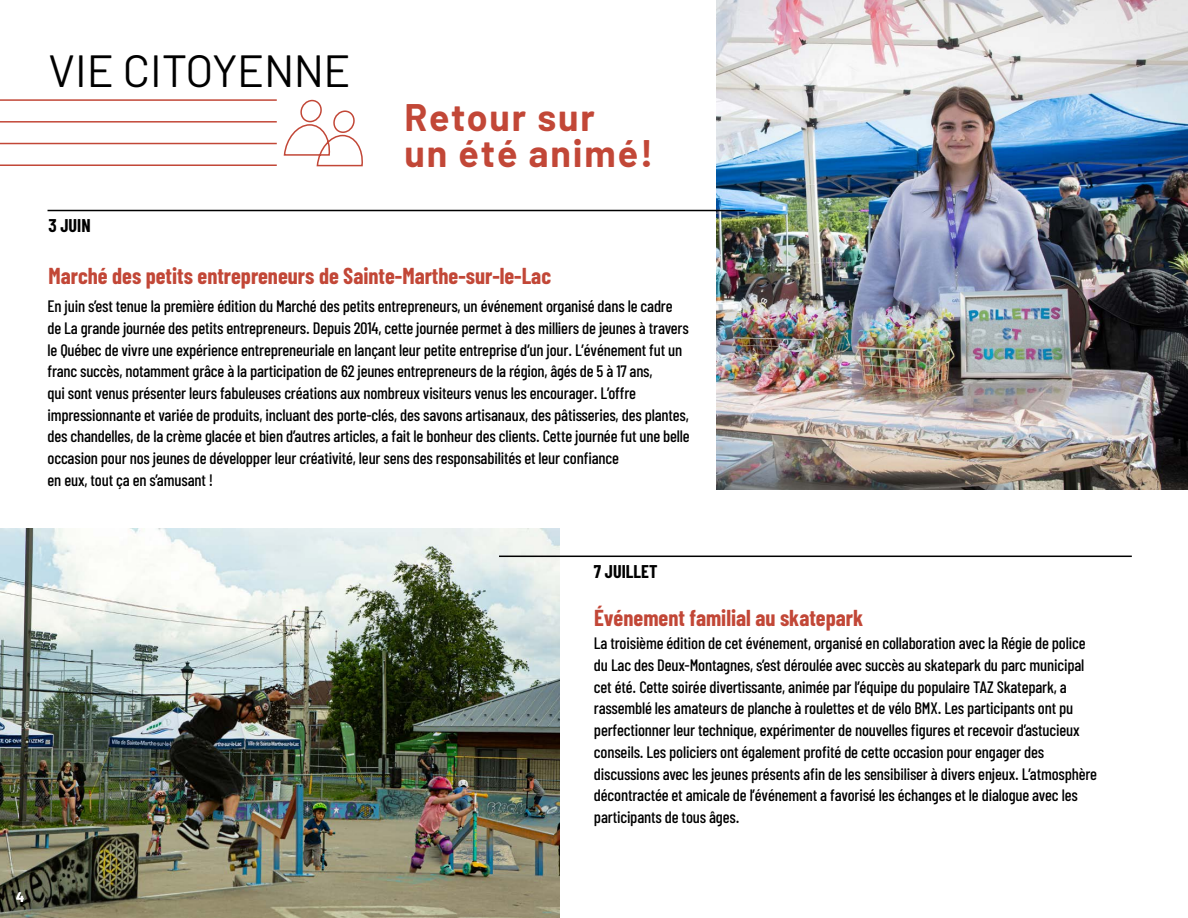
<style>
.page{position:relative;width:1188px;height:918px;background:#fff}
.page>*{position:absolute;margin:0;border:0;box-sizing:border-box;transform-origin:0 0}
.t1{font:45px "Barlow";letter-spacing:-.005em;color:#000}
.t2{font:700 37.5px/36px "Barlow";letter-spacing:.05em;color:#c24737}
.t3{font:700 22.5px "Barlow Condensed";color:#c24737}
.t4{font:700 18px "Barlow Condensed";color:#000}
.t5{font:500 16.5px/21.8px "Barlow Condensed";letter-spacing:-.01em;color:#000}
.t6{font:700 13.5px "Barlow";color:#fff}
</style>
<div class="page">
<img style="left:716px;top:0;width:472px;height:490px">
<img style="left:0;top:528px;width:559px;height:390px">
<hr style="left:0;top:99px;width:277px;height:2px;background:#c24737">
<hr style="left:0;top:143px;width:277px;height:1px;background:#c24737">
<hr style="left:0;top:121px;width:277px;height:2px;background:#c24737">
<hr style="left:0;top:164px;width:277px;height:2px;background:#c24737">
<hr style="left:48px;top:210px;width:697px;height:1px;background:#000">
<hr style="left:499px;top:556px;width:633px;height:1px;background:#000">
<svg style="left:283px;top:99px;width:80px;height:68px"></svg>
<h1 class="t1" style="left:49px;top:43px;width:304px">VIE CITOYENNE</h1>
<p class="t4" style="left:49px;top:215px;width:43px">3 JUIN</p>
<h2 class="t2" style="left:404px;top:100px;width:250px">Retour sur<br>un été animé!</h2>
<h3 class="t3" style="left:49px;top:262px;width:504px">Marché des petits entrepreneurs de Sainte-Marthe-sur-le-Lac</h3>
<p class="t5" style="left:48px;top:295px;width:644px">En juin s’est tenue la première édition du Marché des petits entrepreneurs, un événement organisé dans le cadre de La grande journée des petits entrepreneurs. Depuis 2014, cette journée permet à des milliers de jeunes à travers le Québec de vivre une expérience entrepreneuriale en lançant leur petite entreprise d’un jour. L’événement fut un franc succès, notamment grâce à la participation de 62 jeunes entrepreneurs de la région, âgés de 5 à 17 ans,<br>qui sont venus présenter leurs fabuleuses créations aux nombreux visiteurs venus les encourager. L’offre impressionnante et variée de produits, incluant des porte-clés, des savons artisanaux, des pâtisseries, des plantes, des chandelles, de la crème glacée et bien d’autres articles, a fait le bonheur des clients. Cette journée fut une belle occasion pour nos jeunes de développer leur créativité, leur sens des responsabilités et leur confiance<br>en eux, tout ça en s’amusant !</p>
<p class="t6" style="left:16px;top:889px;width:10px">4</p>
<p class="t4" style="left:594px;top:561px;width:65px">7 JUILLET</p>
<h3 class="t3" style="left:594px;top:604px;width:271px">Événement familial au skatepark</h3>
<p class="t5" style="left:594px;top:632px;width:505px">La troisième édition de cet événement, organisé en collaboration avec la Régie de police du Lac des Deux-Montagnes, s’est déroulée avec succès au skatepark du parc municipal cet été. Cette soirée divertissante, animée par l’équipe du populaire TAZ Skatepark, a rassemblé les amateurs de planche à roulettes et de vélo BMX. Les participants ont pu perfectionner leur technique, expérimenter de nouvelles figures et recevoir d’astucieux conseils. Les policiers ont également profité de cette occasion pour engager des discussions avec les jeunes présents afin de les sensibiliser à divers enjeux. L’atmosphère décontractée et amicale de l’événement a favorisé les échanges et le dialogue avec les participants de tous âges.</p>
</div>
